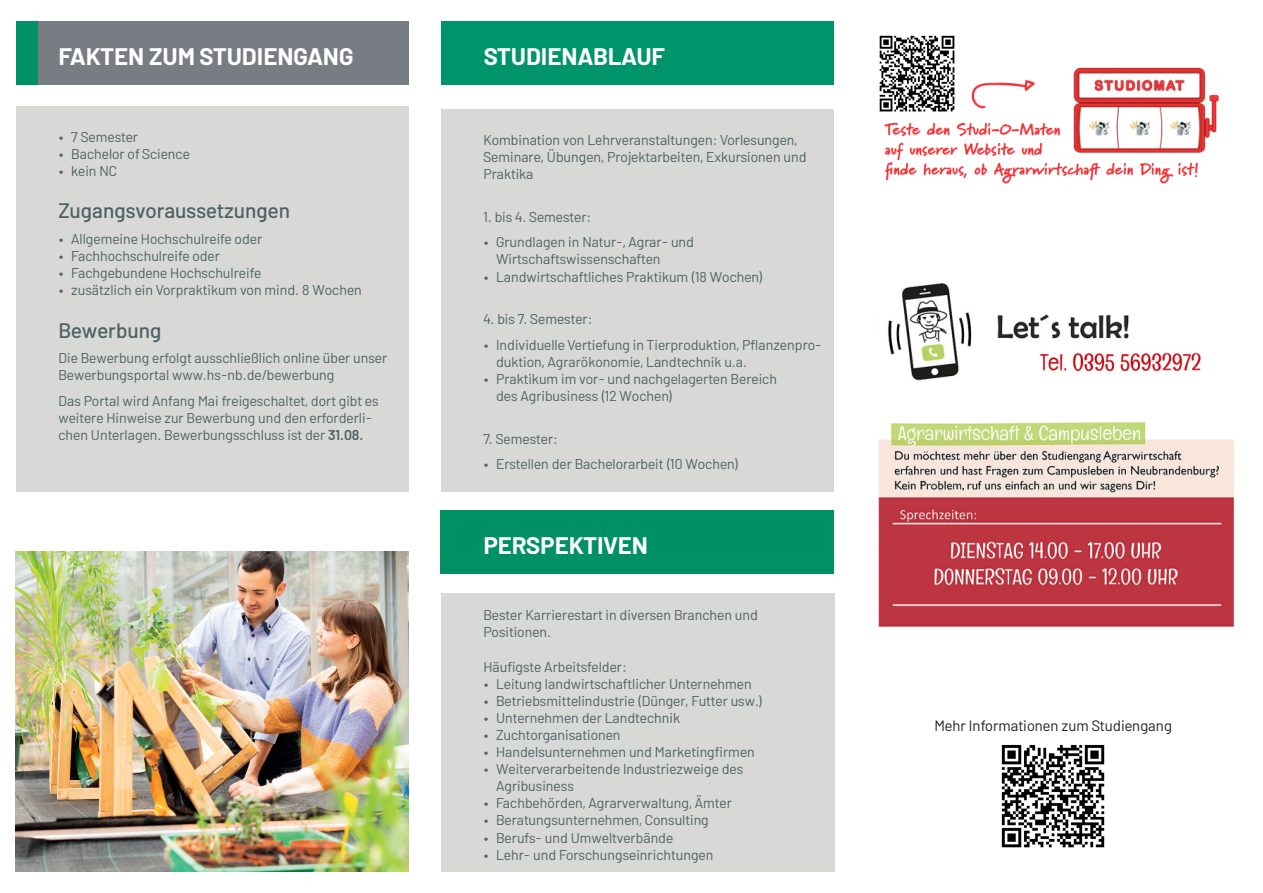
<style>
.page{position:relative;width:1263px;height:893px;background:#fff}
.page>*{position:absolute;margin:0;border:0;box-sizing:border-box;transform-origin:0 0}
.Überschrift_Seite2_g{font:700 24px "Barlow";color:#fff}
.Überschrift_im_Absat{font:500 21px "Barlow";color:#4e6062}
.t1{font:15px "Barlow";color:#231f20}
.Absatz_dunkleSchrift{font:14.25px/17.1px "Barlow";color:#4e6062}
.Absatz_dunkel_Aufzäh{font:14.25px/17.1px "Barlow";color:#4e6062}
.s1{font-weight:600}
</style>
<div class="page">
<img style="left:878px;top:283px;width:357px;height:345px">
<img style="left:16px;top:552px;width:393px;height:320px">
<img style="left:1001px;top:744px;width:104px;height:104px">
<img style="left:884px;top:67px;width:335px;height:117px">
<img style="left:879px;top:35px;width:79px;height:79px">
<div style="left:16px;top:106px;width:393px;height:386px;background:#d8d9d7"></div>
<div style="left:441px;top:109px;width:392px;height:383px;background:#d8d9d7"></div>
<div style="left:441px;top:593px;width:393px;height:279px;background:#d8d9d7"></div>
<div style="left:441px;top:21px;width:393px;height:64px;background:#00946b"></div>
<div style="left:441px;top:510px;width:393px;height:64px;background:#009065"></div>
<div style="left:16px;top:21px;width:393px;height:64px;background:#787d83"></div>
<div style="left:16px;top:21px;width:21px;height:64px;background:#009065"></div>
<p class="Überschrift_Seite2_g" style="left:58px;top:39px;width:296px">FAKTEN ZUM STUDIENGANG</p>
<p class="Absatz_dunkleSchrift" style="left:58px;top:127px;width:81px">• 7 Semester</p>
<p class="Absatz_dunkleSchrift" style="left:58px;top:144px;width:133px">• Bachelor of Science</p>
<p class="Absatz_dunkleSchrift" style="left:58px;top:161px;width:60px">• kein NC</p>
<p class="Überschrift_im_Absat" style="left:58px;top:195px;width:233px">Zugangsvoraussetzungen</p>
<p class="Absatz_dunkleSchrift" style="left:58px;top:229px;width:205px">• Allgemeine Hochschulreife oder</p>
<p class="Absatz_dunkleSchrift" style="left:58px;top:246px;width:163px">• Fachhochschulreife oder</p>
<p class="Absatz_dunkleSchrift" style="left:58px;top:263px;width:204px">• Fachgebundene Hochschulreife</p>
<p class="Absatz_dunkleSchrift" style="left:58px;top:280px;width:305px">• zusätzlich ein Vorpraktikum von mind. 8 Wochen</p>
<p class="Überschrift_im_Absat" style="left:58px;top:315px;width:105px">Bewerbung</p>
<p class="Absatz_dunkleSchrift" style="left:58px;top:348px;width:330px">Die Bewerbung erfolgt ausschließlich online über unser<br>Bewerbungsportal www.hs-nb.de/bewerbung</p>
<p class="Absatz_dunkleSchrift" style="left:58px;top:391px;width:322px">Das Portal wird Anfang Mai freigeschaltet, dort gibt es weitere Hinweise zur Bewerbung und den erforderli&shy;chen Unterlagen. Bewerbungsschluss ist der <span class="s1">31.08.</span></p>
<p class="Überschrift_Seite2_g" style="left:484px;top:39px;width:183px">STUDIENABLAUF</p>
<p class="Absatz_dunkleSchrift" style="left:483px;top:130px;width:325px">Kombination von Lehrveranstaltungen: Vorlesungen,<br>Seminare, Übungen, Projektarbeiten, Exkursionen und<br>Praktika</p>
<p class="Absatz_dunkleSchrift" style="left:483px;top:207px;width:110px">1. bis 4. Semester:</p>
<p class="Absatz_dunkleSchrift" style="left:496px;top:233px;width:199px;text-indent:-13px">• Grundlagen in Natur-, Agrar- und<br>Wirtschaftswissenschaften</p>
<p class="Absatz_dunkleSchrift" style="left:483px;top:267px;width:281px">• Landwirtschaftliches Praktikum (18 Wochen)</p>
<p class="Absatz_dunkleSchrift" style="left:483px;top:309px;width:111px">4. bis 7. Semester:</p>
<p class="Absatz_dunkleSchrift" style="left:496px;top:335px;width:327px;text-indent:-13px">• Individuelle Vertiefung in Tierproduktion, Pflanzenpro&shy;duktion, Agrarökonomie, Landtechnik u.a.</p>
<p class="Absatz_dunkleSchrift" style="left:496px;top:369px;width:282px;text-indent:-13px">• Praktikum im vor- und nachgelagerten Bereich des Agribusiness (12 Wochen)</p>
<p class="Absatz_dunkleSchrift" style="left:483px;top:429px;width:76px">7. Semester:</p>
<p class="Absatz_dunkleSchrift" style="left:483px;top:455px;width:257px">• Erstellen der Bachelorarbeit (10 Wochen)</p>
<p class="Überschrift_Seite2_g" style="left:483px;top:528px;width:166px">PERSPEKTIVEN</p>
<p class="Absatz_dunkel_Aufzäh" style="left:483px;top:605px;width:276px">Bester Karrierestart in diversen Branchen und<br>Positionen.</p>
<p class="Absatz_dunkel_Aufzäh" style="left:483px;top:657px;width:145px">Häufigste Arbeitsfelder:</p>
<p class="Absatz_dunkel_Aufzäh" style="left:483px;top:674px;width:270px">• Leitung landwirtschaftlicher Unternehmen</p>
<p class="Absatz_dunkel_Aufzäh" style="left:483px;top:691px;width:281px">• Betriebsmittelindustrie (Dünger, Futter usw.)</p>
<p class="Absatz_dunkel_Aufzäh" style="left:483px;top:708px;width:198px">• Unternehmen der Landtechnik</p>
<p class="Absatz_dunkel_Aufzäh" style="left:483px;top:725px;width:139px">• Zuchtorganisationen</p>
<p class="Absatz_dunkel_Aufzäh" style="left:483px;top:742px;width:273px">• Handelsunternehmen und Marketingfirmen</p>
<p class="Absatz_dunkel_Aufzäh" style="left:496px;top:759px;width:249px;text-indent:-13px">• Weiterverarbeitende Industriezweige des<br>Agribusiness</p>
<p class="Absatz_dunkel_Aufzäh" style="left:483px;top:793px;width:250px">• Fachbehörden, Agrarverwaltung, Ämter</p>
<p class="Absatz_dunkel_Aufzäh" style="left:483px;top:811px;width:227px">• Beratungsunternehmen, Consulting</p>
<p class="Absatz_dunkel_Aufzäh" style="left:483px;top:828px;width:191px">• Berufs- und Umweltverbände</p>
<p class="Absatz_dunkel_Aufzäh" style="left:483px;top:845px;width:232px">• Lehr- und Forschungseinrichtungen</p>
<p class="t1" style="left:934px;top:715px;width:239px">Mehr Informationen zum Studiengang</p>
</div>
